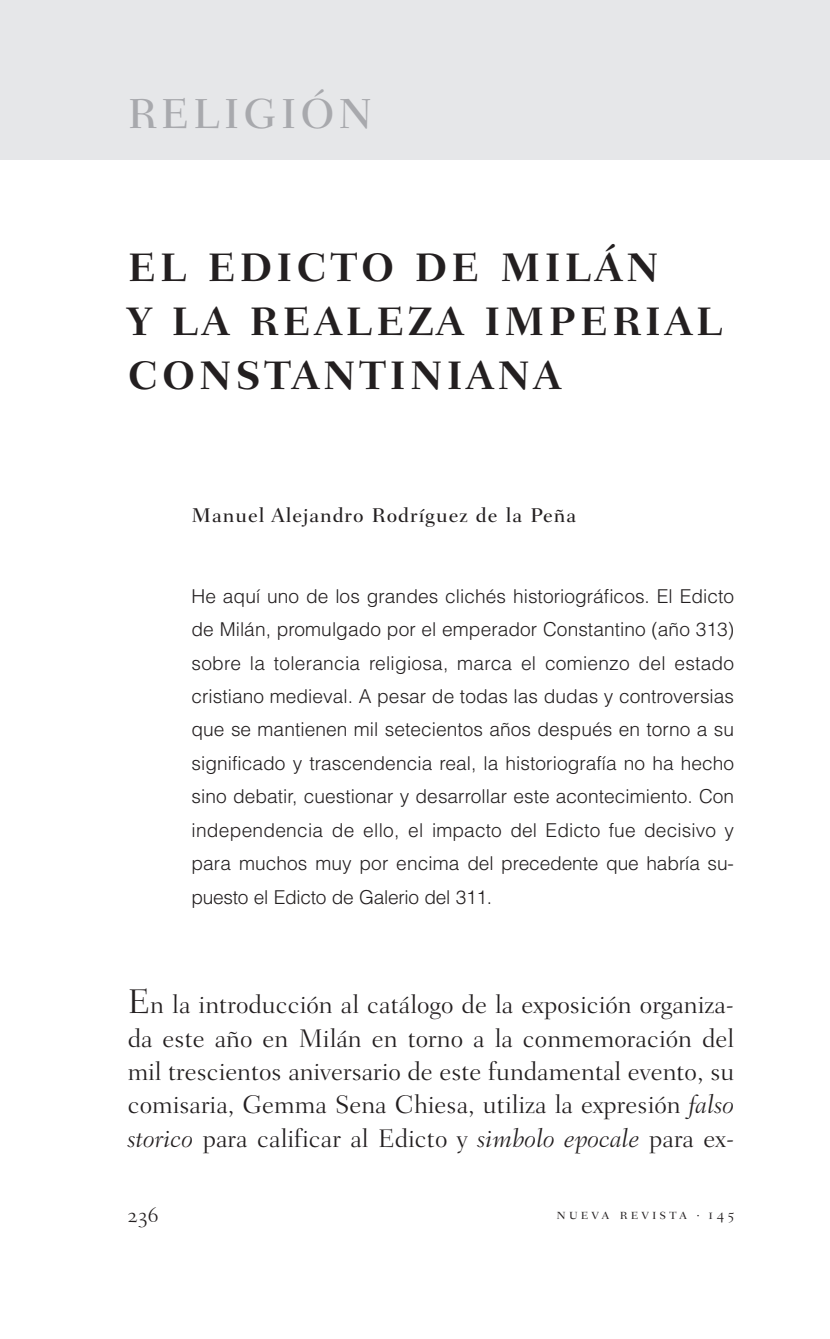
<style>
.page{position:relative;width:830px;height:1339px;background:#fff}
.page>*{position:absolute;margin:0;border:0;box-sizing:border-box;transform-origin:0 0}
.t1{font:500 42.75px "Fairfield";letter-spacing:.09em;color:#a8a9ad}
.t2{font:700 40.5px/54px "Fairfield";letter-spacing:.09em;color:#231f20}
.t3{font:300 25.88px/33.5px "Fairfield";color:#231f20;text-align:justify}
.t4{font:22.5px "Fairfield Light SC";color:#231f20}
.t5{font:500 20.25px "Fairfield";letter-spacing:.05em;color:#231f20}
.t6{font:300 19.12px/33.5px "Helvetica LT Std";letter-spacing:-.015em;color:#231f20;text-align:justify}
.t7{font:15.75px "Fairfield Light SC";letter-spacing:.2em;color:#231f20}
.s1{font-size:34.88px}
.s2{font-style:italic}
</style>
<div class="page">
<div style="left:0;top:0;width:829px;height:159px;background:#e6e7e9"></div>
<h1 class="t1" style="left:128px;top:96px;width:246px">RELIGIÓN</h1>
<h2 class="t2" style="left:128px;top:245px;width:596px">EL EDICTO DE MILÁN<br>Y LA REALEZA IMPERIAL<br>CONSTANTINIANA</h2>
<p class="t5" style="left:191px;top:507px;width:386px">Manuel Alejandro Rodríguez de la Peña</p>
<p class="t6" style="left:191px;top:581px;width:544px">He aquí uno de los grandes clichés historiográficos. El Edicto de Milán, promulgado por el emperador Constantino (año 313) sobre la tolerancia religiosa, marca el comienzo del estado cristiano medieval. A pesar de todas las dudas y controversias que se mantienen mil setecientos años después en torno a su significado y trascendencia real, la historiografía no ha hecho sino debatir, cuestionar y desarrollar este acontecimiento. Con independencia de ello, el impacto del Edicto fue decisivo y para muchos muy por encima del precedente que habría su&shy;puesto el Edicto de Galerio del 311.</p>
<p class="t3" style="left:128px;top:989px;width:607px"><span class="s1">E</span>n la introducción al catálogo de la exposición organiza&shy;da este año en Milán en torno a la conmemoración del mil trescientos aniversario de este fundamental evento, su comisaria, Gemma Sena Chiesa, utiliza la expresión <span class="s2">falso storico</span> para calificar al Edicto y <span class="s2">simbolo epocale</span> para ex-</p>
<p class="t4" style="left:128px;top:1201px;width:32px">236</p>
<p class="t7" style="left:556px;top:1204px;width:179px">nueva revista · 145</p>
</div>
